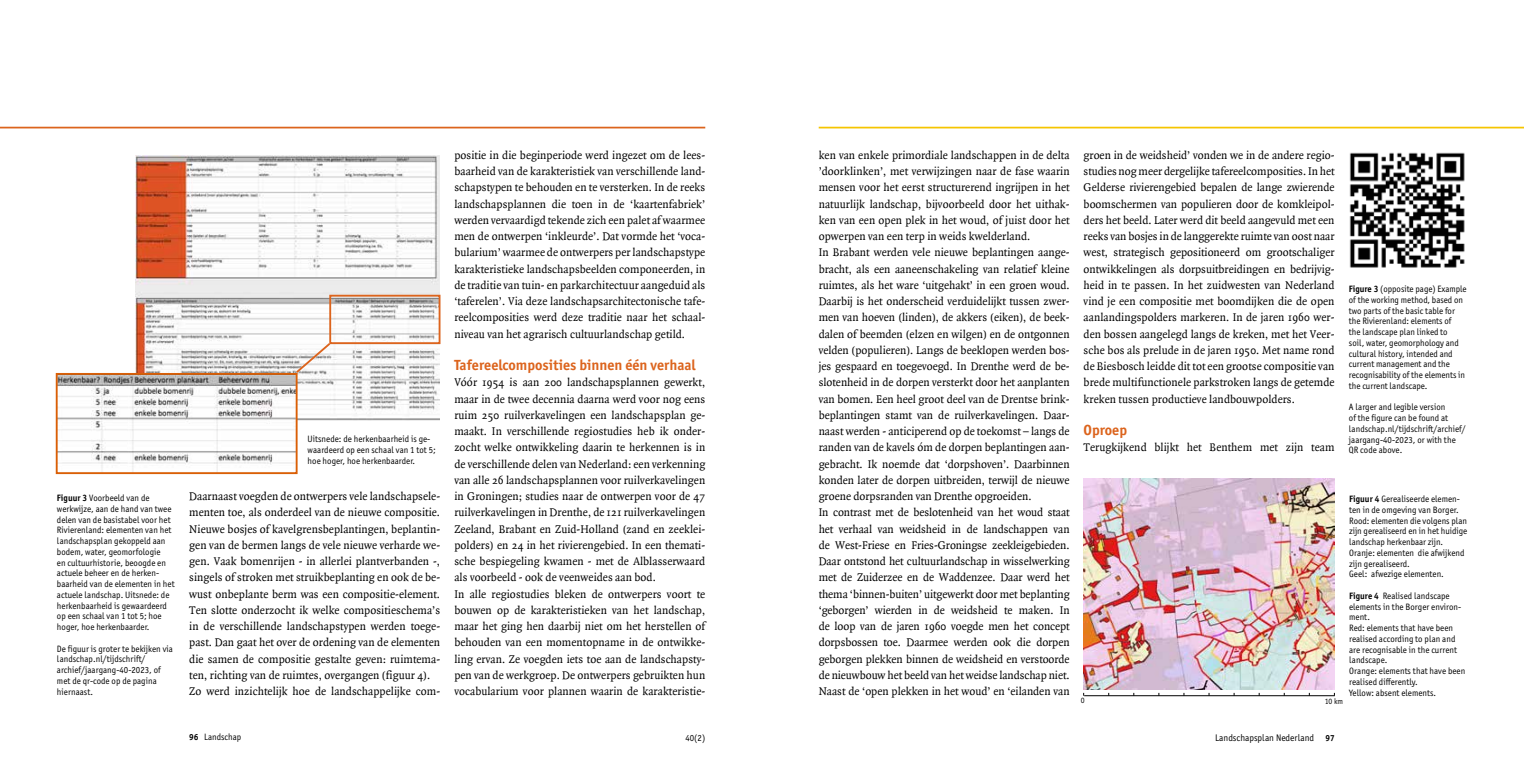
<style>
.page{position:relative;width:1524px;height:762px;background:#fff}
.page>*{position:absolute;margin:0;border:0;box-sizing:border-box;transform-origin:0 0}
.t1{font:700 14.75px "Officina Sans ITC Pro";color:#dc641d}
.t2{font:12px/16.2px "Quadraat";letter-spacing:.005em;color:#000;scale:.96 1}
.t3{font:9.62px "Officina Sans ITC Pro";color:#000;scale:.96 1}
.t4{font:9.25px/10.8px "Officina Sans ITC Pro";letter-spacing:.005em;color:#000;scale:.95 1}
.t5{font:700 8.75px "Officina Sans ITC Pro";color:#000}
.t6{font:8.12px "Officina Sans ITC Pro";color:#000;scale:.95 1}
.s1{font-weight:700}
.s2{font-weight:700;font-size:8.75px}
</style>
<div class="page">
<hr style="left:819px;top:127px;width:705px;height:1px;background:#f5c500">
<hr style="left:0;top:127px;width:705px;height:1px;background:#dc641d">
<img style="left:136px;top:155px;width:303px;height:266px">
<img style="left:1349px;top:152px;width:116px;height:116px">
<div style="left:329px;top:295px;width:111px;height:49px;border:2px solid #dc641d"></div>
<img style="left:59px;top:376px;width:236px;height:95px">
<div style="left:56px;top:373px;width:242px;height:101px;border:2px solid #da5f06"></div>
<svg style="left:294px;top:341px;width:38px;height:34px"></svg>
<img style="left:1084px;top:479px;width:250px;height:210px">
<hr style="left:1084px;top:695px;width:250px;height:1px;background:#000">
<p class="t4" style="left:57px;top:492px;width:125px"><span class="s1">Figuur 3</span> Voorbeeld van de werkwijze, aan de hand van twee delen van de basistabel voor het<br>Rivierenland: elementen van het landschapsplan gekoppeld aan bodem, water, geomorfologie<br>en cultuurhistorie, beoogde en actuele beheer en de herken&shy;baarheid van de elementen in het actuele landschap. Uitsnede: de herkenbaarheid is gewaardeerd op een schaal van 1 tot 5; hoe hoger, hoe herkenbaarder.</p>
<p class="t4" style="left:57px;top:643px;width:123px">De figuur is groter te bekijken via landschap.nl/tijdschrift/ archief/jaargang-40-2023, of met de qr-code op de pagina hiernaast.</p>
<p class="t4" style="left:308px;top:434px;width:136px">Uitsnede: de herkenbaarheid is ge&shy;waardeerd op een schaal van 1 tot 5; hoe hoger, hoe herkenbaarder.</p>
<p class="t2" style="left:189px;top:488px;width:263px">Daarnaast voegden de ontwerpers vele landschapsele&shy;menten toe, als onderdeel van de nieuwe compositie.<br>Nieuwe bosjes of kavelgrensbeplantingen, beplantin&shy;gen van de bermen langs de vele nieuwe verharde we&shy;gen. Vaak bomenrijen - in allerlei plantverbanden -, singels of stroken met struikbeplanting en ook de be&shy;wust onbeplante berm was een compositie-element.<br>Ten slotte onderzocht ik welke compositieschema’s in de verschillende landschapstypen werden toege&shy;past. Dan gaat het over de ordening van de elementen die samen de compositie gestalte geven: ruimtema&shy;ten, richting van de ruimtes, overgangen (figuur 4).<br>Zo werd inzichtelijk hoe de landschappelijke com-</p>
<p class="t2" style="left:454px;top:147px;width:263px;text-align:justify">positie in die beginperiode werd ingezet om de lees&shy;baarheid van de karakteristiek van verschillende land&shy;schapstypen te behouden en te versterken. In de reeks landschapsplannen die toen in de ‘kaartenfabriek’ werden vervaardigd tekende zich een palet af waarmee men de ontwerpen ‘inkleurde’. Dat vormde het ‘voca&shy;bularium’ waarmee de ontwerpers per landschapstype karakteristieke landschapsbeelden componeerden, in de traditie van tuin- en parkarchitectuur aangeduid als ‘taferelen’. Via deze landschapsarchitectonische tafe&shy;reelcomposities werd deze traditie naar het schaal&shy;niveau van het agrarisch cultuurlandschap getild.</p>
<p class="t1" style="left:454px;top:356px;width:243px">Tafereelcomposities binnen één verhaal</p>
<p class="t2" style="left:454px;top:375px;width:263px">Vóór 1954 is aan 200 landschapsplannen gewerkt, maar in de twee decennia daarna werd voor nog eens ruim 250 ruilverkavelingen een landschapsplan ge&shy;maakt. In verschillende regiostudies heb ik onder&shy;zocht welke ontwikkeling daarin te herkennen is in de verschillende delen van Nederland: een verkenning van alle 26 landschapsplannen voor ruilverkavelingen in Groningen; studies naar de ontwerpen voor de 47 ruilverkavelingen in Drenthe, de 121 ruilverkavelingen Zeeland, Brabant en Zuid-Holland (zand en zeeklei&shy;polders) en 24 in het rivierengebied. In een themati&shy;sche bespiegeling kwamen - met de Alblasserwaard als voorbeeld - ook de veenweides aan bod.<br>In alle regiostudies bleken de ontwerpers voort te bouwen op de karakteristieken van het landschap, maar het ging hen daarbij niet om het herstellen of behouden van een momentopname in de ontwikke&shy;ling ervan. Ze voegden iets toe aan de landschapsty&shy;pen van de werkgroep. De ontwerpers gebruikten hun vocabularium voor plannen waarin de karakteristie-</p>
<p class="t2" style="left:819px;top:147px;width:263px">ken van enkele primordiale landschappen in de delta ’doorklinken’, met verwijzingen naar de fase waarin mensen voor het eerst structurerend ingrijpen in het natuurlijk landschap, bijvoorbeeld door het uithak&shy;ken van een open plek in het woud, of juist door het opwerpen van een terp in weids kwelderland.<br>In Brabant werden vele nieuwe beplantingen aange&shy;bracht, als een aaneenschakeling van relatief kleine ruimtes, als het ware ‘uitgehakt’ in een groen woud.<br>Daarbij is het onderscheid verduidelijkt tussen zwer&shy;men van hoeven (linden), de akkers (eiken), de beek&shy;dalen of beemden (elzen en wilgen) en de ontgonnen velden (populieren). Langs de beeklopen werden bos&shy;jes gespaard en toegevoegd. In Drenthe werd de be&shy;slotenheid in de dorpen versterkt door het aanplanten van bomen. Een heel groot deel van de Drentse brink&shy;beplantingen stamt van de ruilverkavelingen. Daar&shy;naast werden - anticiperend op de toekomst – langs de randen van de kavels óm de dorpen beplantingen aan&shy;gebracht. Ik noemde dat ‘dorpshoven’. Daarbinnen konden later de dorpen uitbreiden, terwijl de nieuwe groene dorpsranden van Drenthe opgroeiden.<br>In contrast met de beslotenheid van het woud staat het verhaal van weidsheid in de landschappen van de West-Friese en Fries-Groningse zeekleigebieden.<br>Daar ontstond het cultuurlandschap in wisselwerking met de Zuiderzee en de Waddenzee. Daar werd het thema ‘binnen-buiten’ uitgewerkt door met beplanting ‘geborgen’ wierden in de weidsheid te maken. In de loop van de jaren 1960 voegde men het concept dorpsbossen toe. Daarmee werden ook die dorpen geborgen plekken binnen de weidsheid en verstoorde de nieuwbouw het beeld van het weidse landschap niet.<br>Naast de ‘open plekken in het woud’ en ‘eilanden van</p>
<p class="t2" style="left:1083px;top:147px;width:263px;text-align:justify">groen in de weidsheid’ vonden we in de andere regio&shy;studies nog meer dergelijke tafereelcomposities. In het Gelderse rivierengebied bepalen de lange zwierende boomschermen van populieren door de komkleipol&shy;ders het beeld. Later werd dit beeld aangevuld met een reeks van bosjes in de langgerekte ruimte van oost naar west, strategisch gepositioneerd om grootschaliger ontwikkelingen als dorpsuitbreidingen en bedrijvig&shy;heid in te passen. In het zuidwesten van Nederland vind je een compositie met boomdijken die de open aanlandingspolders markeren. In de jaren 1960 wer&shy;den bossen aangelegd langs de kreken, met het Veer&shy;sche bos als prelude in de jaren 1950. Met name rond de Biesbosch leidde dit tot een grootse compositie van brede multifunctionele parkstroken langs de getemde kreken tussen productieve landbouwpolders.</p>
<p class="t4" style="left:1349px;top:283px;width:125px"><span class="s1">Figure 3</span> (opposite page) Example of the working method, based on two parts of the basic table for the Rivierenland: elements of<br>the landscape plan linked to<br>soil, water, geomorphology and cultural history, intended and current management and the recognisability of the elements in the current landscape.</p>
<p class="t4" style="left:1349px;top:402px;width:124px">A larger and legible version<br>of the figure can be found at landschap.nl/tijdschrift/archief/ jaargang-40-2023, or with the<br>QR code above.</p>
<p class="t1" style="left:1083px;top:421px;width:45px">Oproep</p>
<p class="t2" style="left:1083px;top:440px;width:263px">Terugkijkend blijkt het Benthem met zijn team</p>
<p class="t4" style="left:1349px;top:493px;width:126px"><span class="s1">Figuur 4</span> Gerealiseerde elemen&shy;ten in de omgeving van Borger.<br>Rood: elementen die volgens plan zijn gerealiseerd en in het huidige landschap herkenbaar zijn.<br>Oranje: elementen die afwijkend zijn gerealiseerd.<br>Geel: afwezige elementen.</p>
<p class="t4" style="left:1349px;top:590px;width:124px"><span class="s1">Figure 4</span> Realised landscape elements in the Borger environ&shy;ment.<br>Red: elements that have been realised according to plan and are recognisable in the current landscape.<br>Orange: elements that have been realised differently.<br>Yellow: absent elements.</p>
<p class="t6" style="left:1081px;top:696px;width:6px">0</p>
<p class="t6" style="left:1324px;top:696px;width:21px">10 km</p>
<p class="t4" style="left:189px;top:731px;width:56px"><span class="s2">96</span> Landschap</p>
<p class="t4" style="left:685px;top:732px;width:22px">40(2)</p>
<p class="t5" style="left:1325px;top:732px;width:11px">97</p>
<p class="t3" style="left:1215px;top:732px;width:105px">Landschapsplan Nederland</p>
</div>
